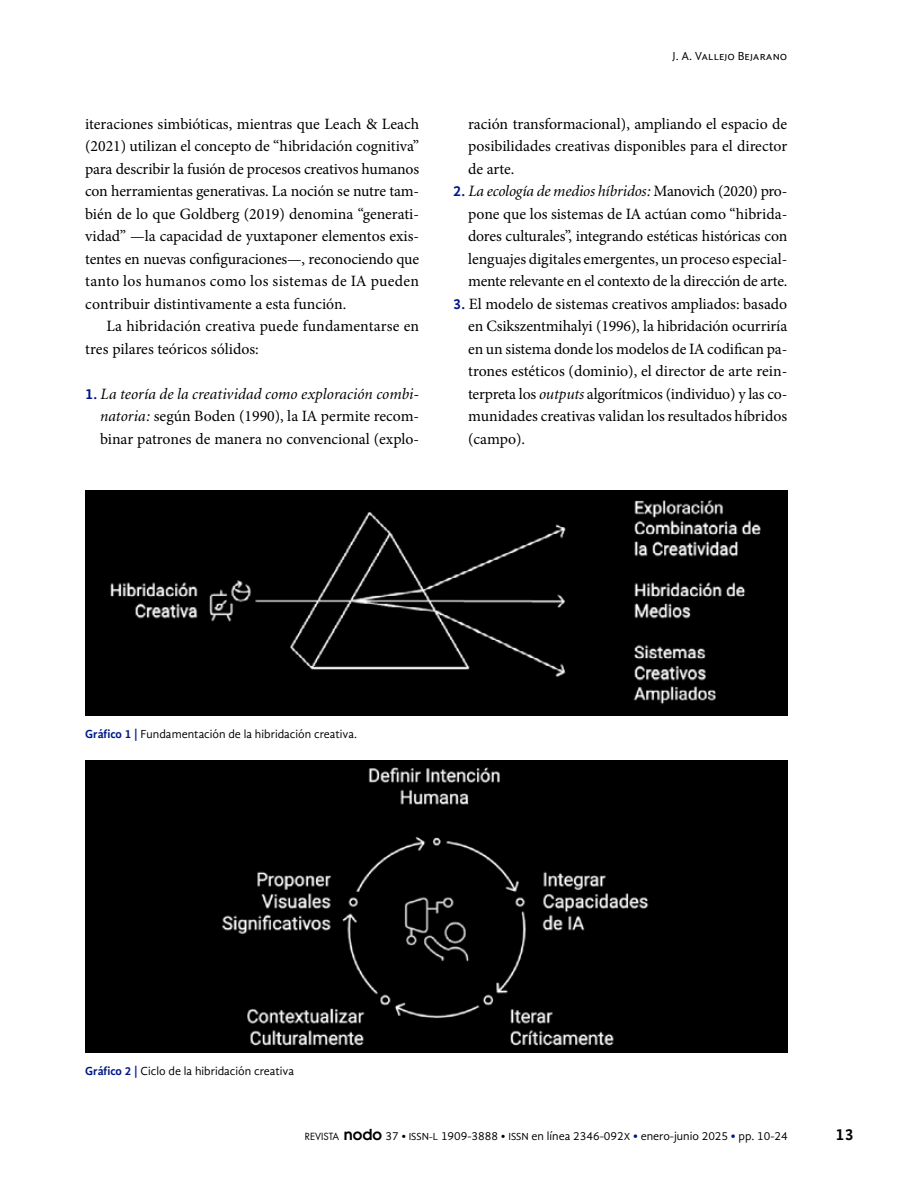
<style>
.page{position:relative;width:915px;height:1191px;background:#fff}
.page>*{position:absolute;margin:0;border:0;box-sizing:border-box;transform-origin:0 0}
.t1{font:700 16.5px "Gandhi Sans";color:#000}
.t2{font:15.75px/22.5px "Minion Pro";letter-spacing:-.005em;color:#000;text-align:justify}
.t3{font:italic 15.75px "Minion";letter-spacing:.005em;color:#000}
.t4{font:12px "Gandhi Sans";color:#000}
.s1{font-family:"Gandhi Sans";font-weight:700;font-style:normal;font-size:15px;color:#001789}
.s2{font-family:"Minion";font-style:italic}
.s3{font-family:"Minion Pro";font-style:normal}
.s4{font-family:"Gandhi Sans";font-weight:700;font-size:15px;color:#001789}
.s5{font-weight:700;color:#001789}
.s6{font-family:"Futura Book SC800";font-size:9.6px}
.s7{font-family:"Avant Garde";font-weight:600;font-size:15px}
.s8{font-size:10.5px}
</style>
<div class="page">
<img style="left:85px;top:490px;width:702px;height:225px">
<div style="left:85px;top:760px;width:702px;height:292px;background:#000"></div>
<p class="t2" style="left:85px;top:113px;width:335px">iteraciones simbióticas, mientras que Leach &amp; Leach (2021) utilizan el concepto de “hibridación cognitiva” para describir la fusión de procesos creativos humanos con herramientas generativas. La noción se nutre tam&shy;bién de lo que Goldberg (2019) denomina “generati&shy;vidad” —la capacidad de yuxtaponer elementos exis&shy;tentes en nuevas configuraciones—, reconociendo que tanto los humanos como los sistemas de IA pueden contribuir distintivamente a esta función.</p>
<p class="t2" style="left:85px;top:315px;width:335px;text-indent:21px">La hibridación creativa puede fundamentarse en tres pilares teóricos sólidos:</p>
<p class="t3" style="left:85px;top:386px;width:335px"><span class="s1">1.</span> La teoría de la creatividad como exploración combi-</p>
<p class="t2" style="left:100px;top:405px;width:320px"><span class="s2">natoria:</span> según Boden (1990), la IA permite recom&shy;binar patrones de manera no convencional (explo-</p>
<p class="t4" style="left:672px;top:49px;width:116px">J. A. Vallejo Bejarano</p>
<p class="t2" style="left:468px;top:113px;width:320px">ración transformacional), ampliando el espacio de posibilidades creativas disponibles para el director de arte.</p>
<p class="t3" style="left:453px;top:184px;width:334px"><span class="s1">2.</span> La ecología de medios híbridos: <span class="s3">Manovich (2020) pro-</span></p>
<p class="t2" style="left:468px;top:203px;width:320px">pone que los sistemas de IA actúan como “hibrida&shy;dores culturales”, integrando estéticas históricas con lenguajes digitales emergentes, un proceso especial&shy;mente relevante en el contexto de la dirección de arte.</p>
<p class="t2" style="left:468px;top:293px;width:320px;text-indent:-15px"><span class="s4">3.</span> El modelo de sistemas creativos ampliados: basado en Csikszentmihalyi (1996), la hibridación ocurriría en un sistema donde los modelos de IA codifican pa&shy;trones estéticos (dominio), el director de arte rein&shy;terpreta los <span class="s2">outputs</span> algorítmicos (individuo) y las co&shy;munidades creativas validan los resultados híbridos (campo).</p>
<p class="t4" style="left:85px;top:727px;width:273px"><span class="s5">Gráfico 1 |</span> Fundamentación de la hibridación creativa.</p>
<p class="t4" style="left:85px;top:1064px;width:211px"><span class="s5">Gráfico 2 |</span> Ciclo de la hibridación creativa</p>
<p class="t4" style="left:305px;top:1129px;width:484px"><span class="s6">REVISTA</span> <span class="s7">nodo</span> 37 • <span class="s8">ISSN-L</span> 1909-3888 • <span class="s8">ISSN</span> en línea 2346-092<span class="s8">X</span> <span class="s5">•</span> enero-junio 2025 <span class="s5">•</span> pp. 10-24</p>
<p class="t1" style="left:835px;top:1125px;width:20px">13</p>
</div>
